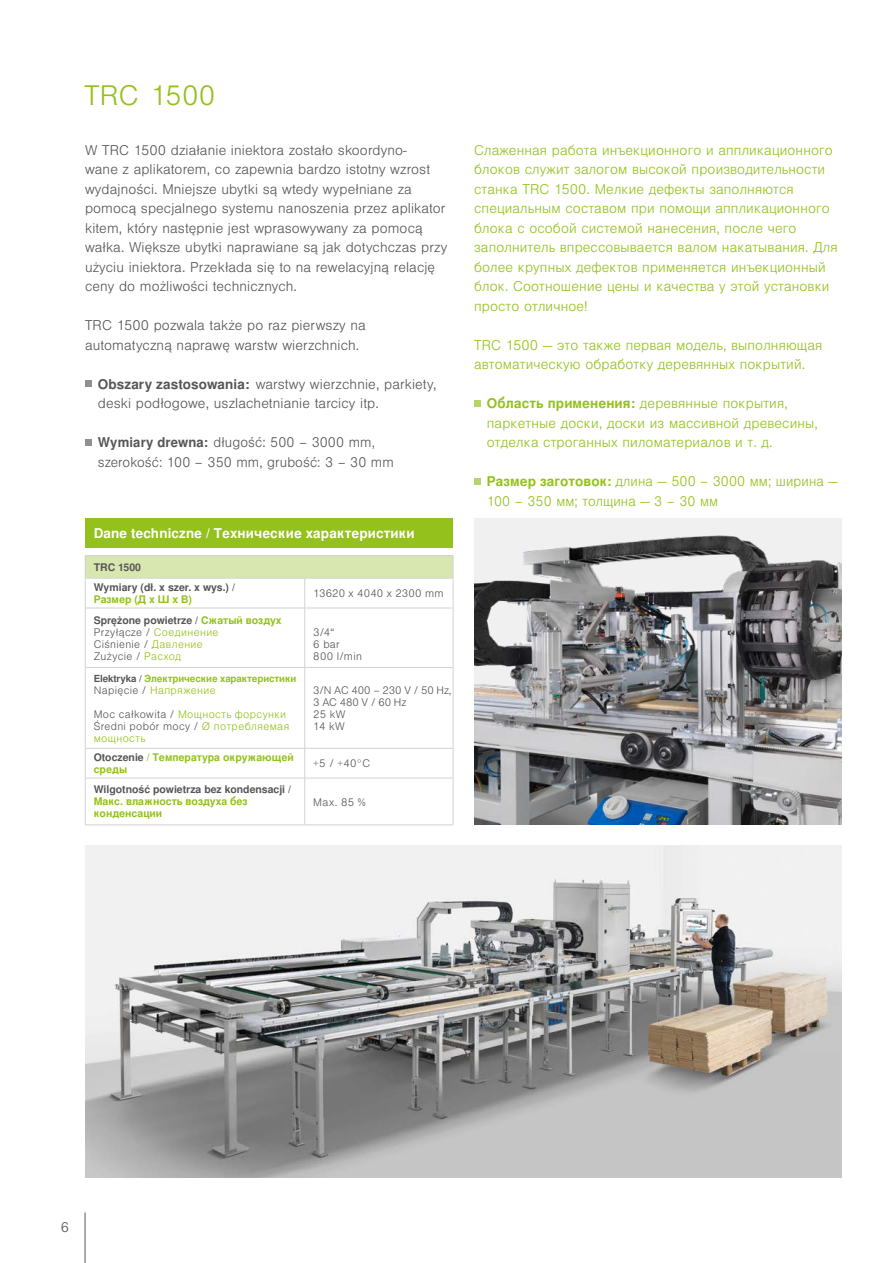
<style>
.page{position:relative;width:893px;height:1263px;background:#fff}
.page>*{position:absolute;margin:0;border:0;box-sizing:border-box;transform-origin:0 0}
.t1{font:300 27px "Nimbus San LOT";letter-spacing:.01em;color:#94c11c}
.t2{font:300 13.5px/19.5px "Nimbus San LOT";letter-spacing:.01em;color:#94c11c}
.t3{font:300 13.5px/19.5px "Nimbus San LOT";letter-spacing:.01em;color:#565656}
.t4{font:700 13.5px "Nimbus San LOT";letter-spacing:.01em;color:#fff}
.t5{font:300 10.5px/12px "Nimbus San LOT";letter-spacing:.03em;color:#565656}
.t6{font:300 10.5px/12px "Nimbus San LOT";letter-spacing:.035em;color:#94c11c}
.t7{font:700 10.5px/12px "Nimbus San LOT";color:#94c11c}
.t8{font:700 10.5px/20.1px "Nimbus San LOT";color:#565656}
.t9{font:300 10.5px/12px "Nimbus San LOT";letter-spacing:-.01em;color:#565656}
.t10{font:700 9.75px "Nimbus San LOT";letter-spacing:-.01em;color:#94c11c}
.s1{font-weight:700}
.s2{font-weight:700;color:#94c11c}
.s3{color:#94c11c}
.s4{color:#565656}
</style>
<div class="page">
<img style="left:474px;top:518px;width:368px;height:306px">
<img style="left:85px;top:845px;width:757px;height:333px">
<hr style="left:85px;top:1212px;width:1px;height:51px;background:#565656">
<div style="left:85px;top:518px;width:368px;height:29px;background:#94c11c"></div>
<div style="left:85px;top:556px;width:368px;height:22px;background:#d8e6b0"></div>
<hr style="left:85px;top:555px;width:220px;height:1px;background:#d1d2d2">
<hr style="left:305px;top:555px;width:148px;height:1px;background:#d1d2d2">
<svg style="left:85px;top:556px;width:1px;height:22px"></svg>
<svg style="left:453px;top:556px;width:1px;height:22px"></svg>
<hr style="left:85px;top:578px;width:1px;height:30px;background:#d1d2d2">
<hr style="left:85px;top:578px;width:220px;height:1px;background:#d1d2d2">
<hr style="left:304px;top:578px;width:1px;height:30px;background:#d1d2d2">
<hr style="left:305px;top:578px;width:148px;height:1px;background:#d1d2d2">
<hr style="left:453px;top:578px;width:1px;height:30px;background:#d1d2d2">
<hr style="left:85px;top:608px;width:1px;height:59px;background:#d1d2d2">
<hr style="left:85px;top:608px;width:220px;height:1px;background:#d1d2d2">
<hr style="left:304px;top:608px;width:1px;height:59px;background:#d1d2d2">
<hr style="left:305px;top:608px;width:148px;height:1px;background:#d1d2d2">
<hr style="left:453px;top:608px;width:1px;height:59px;background:#d1d2d2">
<hr style="left:85px;top:668px;width:1px;height:80px;background:#d1d2d2">
<hr style="left:85px;top:667px;width:220px;height:1px;background:#d1d2d2">
<hr style="left:304px;top:668px;width:1px;height:80px;background:#d1d2d2">
<hr style="left:305px;top:667px;width:148px;height:1px;background:#d1d2d2">
<hr style="left:453px;top:668px;width:1px;height:80px;background:#d1d2d2">
<hr style="left:85px;top:748px;width:1px;height:30px;background:#d1d2d2">
<hr style="left:85px;top:748px;width:220px;height:1px;background:#d1d2d2">
<hr style="left:304px;top:748px;width:1px;height:30px;background:#d1d2d2">
<hr style="left:305px;top:748px;width:148px;height:1px;background:#d1d2d2">
<hr style="left:453px;top:748px;width:1px;height:30px;background:#d1d2d2">
<hr style="left:85px;top:778px;width:1px;height:47px;background:#d1d2d2">
<hr style="left:85px;top:778px;width:220px;height:1px;background:#d1d2d2">
<hr style="left:85px;top:825px;width:220px;height:1px;background:#d1d2d2">
<hr style="left:304px;top:778px;width:1px;height:47px;background:#d1d2d2">
<hr style="left:305px;top:778px;width:148px;height:1px;background:#d1d2d2">
<hr style="left:453px;top:778px;width:1px;height:47px;background:#d1d2d2">
<hr style="left:305px;top:825px;width:148px;height:1px;background:#d1d2d2">
<svg style="left:474px;top:400px;width:6px;height:6px"></svg>
<svg style="left:474px;top:478px;width:6px;height:6px"></svg>
<div style="left:85px;top:380px;width:6px;height:7px;background:#8f908f"></div>
<svg style="left:85px;top:439px;width:6px;height:6px"></svg>
<h1 class="t1" style="left:85px;top:80px;width:132px">TRC 1500</h1>
<p class="t3" style="left:85px;top:140px;width:364px">W TRC 1500 działanie iniektora zostało skoordyno-<br>wane z aplikatorem, co zapewnia bardzo istotny wzrost wydajności. Mniejsze ubytki są wtedy wypełniane za pomocą specjalnego systemu nanoszenia przez aplikator kitem, który następnie jest wprasowywany za pomocą wałka. Większe ubytki naprawiane są jak dotychczas przy użyciu iniektora. Przekłada się to na rewelacyjną relację ceny do możliwości technicznych.</p>
<p class="t3" style="left:85px;top:316px;width:282px">TRC 1500 pozwala także po raz pierwszy na automatyczną naprawę warstw wierzchnich.</p>
<p class="t3" style="left:98px;top:375px;width:340px"><span class="s1">Obszary zastosowania:</span> warstwy wierzchnie, parkiety, deski podłogowe, uszlachetnianie tarcicy itp.</p>
<p class="t3" style="left:98px;top:433px;width:298px"><span class="s1">Wymiary drewna:</span> długość: 500 – 3000 mm, szerokość: 100 – 350 mm, grubość: 3 – 30 mm</p>
<p class="t4" style="left:94px;top:525px;width:322px">Dane techniczne / Технические характеристики</p>
<p class="t8" style="left:94px;top:557px;width:143px">TRC 1500<br>Wymiary (dł. x szer. x wys.) /</p>
<p class="t7" style="left:94px;top:594px;width:100px">Размер (Д х Ш х В)</p>
<p class="t5" style="left:313px;top:588px;width:132px">13620 x 4040 x 2300 mm</p>
<p class="t5" style="left:94px;top:614px;width:189px"><span class="s1">Sprężone powietrze /</span> <span class="s2">Сжатый воздух<br></span>Przyłącze / <span class="s3">Соединение<br></span>Ciśnienie / <span class="s3">Давление<br></span>Zużycie / <span class="s3">Расход</span></p>
<p class="t10" style="left:94px;top:672px;width:204px"><span class="s4">Elektryka /</span> Электрические характеристики</p>
<p class="t6" style="left:94px;top:684px;width:124px"><span class="s4">Napięcie /</span> Напряжение</p>
<p class="t6" style="left:94px;top:708px;width:197px"><span class="s4">Moc całkowita /</span> Мощность форсунки<br><span class="s4">Średni pobór mocy /</span> Ø потребляемая мощность</p>
<p class="t5" style="left:313px;top:626px;width:50px">3/4“<br>6 bar<br>800 l/min</p>
<p class="t9" style="left:313px;top:684px;width:140px">3/N AC 400 – 230 V / 50 Hz,<br>3 AC 480 V / 60 Hz<br>25 kW<br>14 kW</p>
<p class="t7" style="left:94px;top:752px;width:202px"><span class="s4">Otoczenie</span> / Температура окружающей среды</p>
<p class="t5" style="left:313px;top:758px;width:58px">+5 / +40°C</p>
<p class="t8" style="left:94px;top:780px;width:199px">Wilgotność powietrza bez kondensacji /</p>
<p class="t7" style="left:94px;top:796px;width:155px">Макс. влажность воздуха без конденсации</p>
<p class="t5" style="left:313px;top:796px;width:54px">Max. 85 %</p>
<p class="t2" style="left:474px;top:140px;width:365px">Слаженная работа инъекционного и аппликационного блоков служит залогом высокой производительности станка TRC 1500. Мелкие дефекты заполняются специальным составом при помощи аппликационного блока с особой системой нанесения, после чего заполнитель впрессовывается валом накатывания. Для более крупных дефектов применяется инъекционный блок. Соотношение цены и качества у этой установки просто отличное!</p>
<p class="t2" style="left:474px;top:336px;width:350px">TRC 1500 — это также первая модель, выполняющая автоматическую обработку деревянных покрытий.</p>
<p class="t2" style="left:487px;top:394px;width:333px"><span class="s1">Область применения:</span> деревянные покрытия, паркетные доски, доски из массивной древесины, отделка строганных пиломатериалов и т. д.</p>
<p class="t2" style="left:487px;top:472px;width:352px"><span class="s1">Размер заготовок:</span> длина — 500 – 3000 мм; ширина —<br>100 – 350 мм; толщина — 3 – 30 мм</p>
<p class="t3" style="left:61px;top:1218px;width:10px">6</p>
</div>
